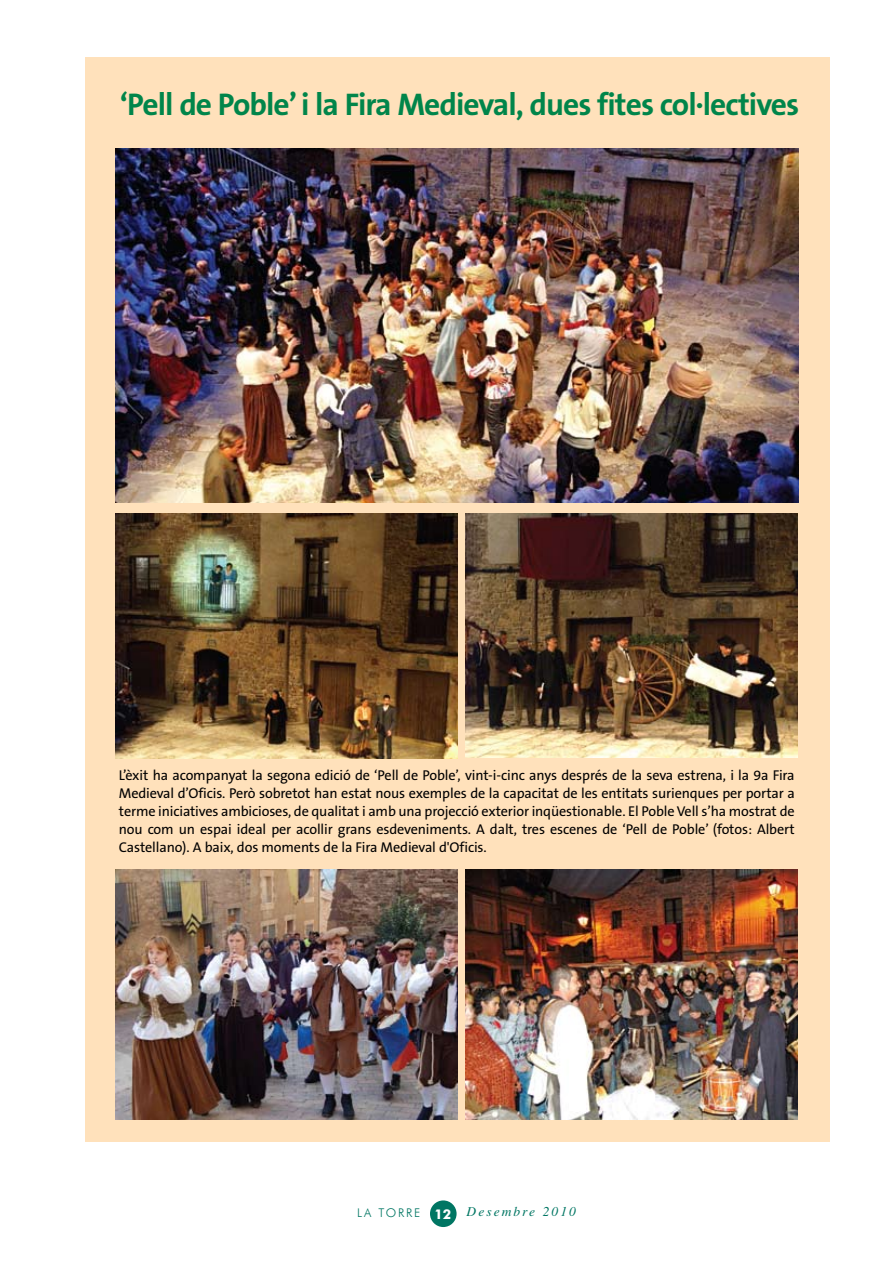
<style>
.page{position:relative;width:893px;height:1263px;background:#fff}
.page>*{position:absolute;margin:0;border:0;box-sizing:border-box;transform-origin:0 0}
.t1{font:700 31.5px "The Sans B7";letter-spacing:-.03em;color:#00854a}
.t2{font:14.25px/18px "The Sans B5 Plain";letter-spacing:-.01em;color:#000;text-align:justify}
.t3{font:italic 13.5px "Times";letter-spacing:.15em;color:#007663}
.s1{font-family:"Futura BT";font-weight:700;font-style:normal;color:#fff}
</style>
<div class="page">
<div style="left:85px;top:57px;width:744px;height:1085px;background:#ffe1bb"></div>
<img style="left:116px;top:148px;width:682px;height:354px">
<div style="left:430px;top:1200px;width:27px;height:27px;background:#007663;border-radius:50%"></div>
<img style="left:466px;top:513px;width:331px;height:245px">
<img style="left:115px;top:513px;width:342px;height:245px">
<img style="left:115px;top:869px;width:342px;height:251px">
<img style="left:465px;top:869px;width:332px;height:251px">
<h1 class="t1" style="left:120px;top:88px;width:681px">‘Pell de Poble’ i la Fira Medieval, dues fites col·lectives</h1>
<p class="t2" style="left:119px;top:767px;width:677px">L’èxit ha acompanyat la segona edició de ‘Pell de Poble’, vint-i-cinc anys després de la seva estrena, i la 9a Fira Medieval d’Oficis. Però sobretot han estat nous exemples de la capacitat de les entitats surienques per portar a terme iniciatives ambicioses, de qualitat i amb una projecció exterior inqüestionable. El Poble Vell s’ha mostrat de nou com un espai ideal per acollir grans esdeveniments. A dalt, tres escenes de ‘Pell de Poble’ (fotos: Albert Castellano). A baix, dos moments de la Fira Medieval d'Oficis.</p>
<p class="t3" style="left:357px;top:1203px;width:220px"><sub>LA</sub> <sub>TORRE</sub> <span class="s1">12</span> Desembre 2010</p>
</div>
